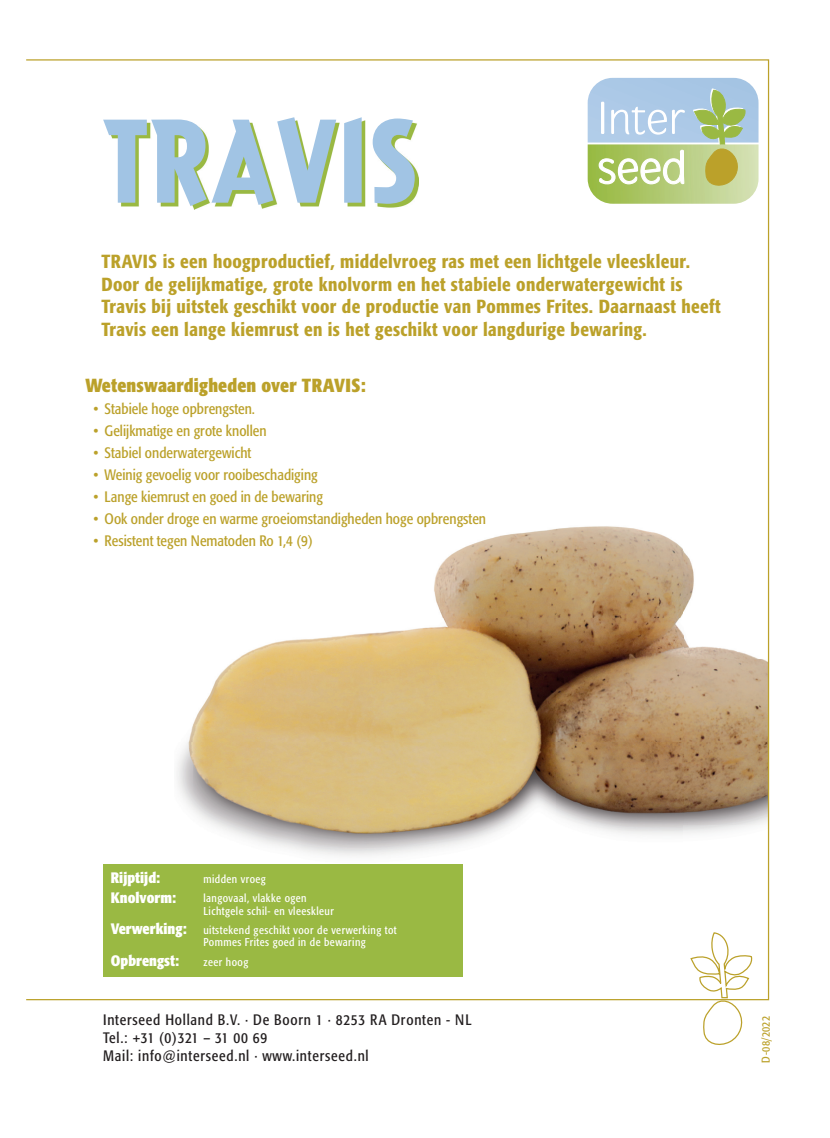
<style>
.page{position:relative;width:830px;height:1138px;background:#fff}
.page>*{position:absolute;margin:0;border:0;box-sizing:border-box;transform-origin:0 0}
.t1{font:125px "Impacta LT Pro";letter-spacing:.02em;color:#a1c4e4}
.t2{font:500 condensed 18.75px/22.5px "Formata";letter-spacing:.02em;color:#bba12a}
.t3{font:700 condensed 18.75px "Formata";letter-spacing:.01em;color:#bba12a}
.t4{font:condensed 15px "Formata";color:#bba12a}
.t5{font:condensed 15px/18px "Formata";letter-spacing:.05em;color:#231f20}
.t6{font:700 condensed 15px/19.2px "Formata";color:#fff}
.t7{font:condensed 11.38px "Formata";letter-spacing:.015em;color:#bba12a}
.t8{font:condensed 11.25px/19.2px "Formata";letter-spacing:.04em;color:#fff}
</style>
<div class="page">
<img style="left:177px;top:526px;width:589px;height:382px">
<div style="left:104px;top:863px;width:358px;height:113px;background:#9ab943"></div>
<svg style="left:689px;top:932px;width:63px;height:113px"></svg>
<img style="left:106px;top:121px;width:312px;height:89px">
<div style="left:587px;top:78px;width:171px;height:64px;background:#aac8e6"></div>
<svg style="left:600px;top:102px;width:4px;height:32px"></svg>
<svg style="left:611px;top:107px;width:73px;height:28px"></svg>
<img style="left:587px;top:144px;width:171px;height:60px">
<svg style="left:692px;top:88px;width:53px;height:100px;background:#b3c389"></svg>
<svg style="left:597px;top:149px;width:87px;height:36px"></svg>
<h1 class="t1" style="left:103px;top:78px;width:315px">TRAVIS</h1>
<p class="t2" style="left:101px;top:250px;width:620px">TRAVIS is een hoogproductief, middelvroeg ras met een lichtgele vleeskleur.<br>Door de gelijkmatige, grote knolvorm en het stabiele onderwatergewicht is Travis bij uitstek geschikt voor de productie van Pommes Frites. Daarnaast heeft Travis een lange kiemrust en is het geschikt voor langdurige bewaring.</p>
<p class="t3" style="left:85px;top:374px;width:282px">Wetenswaardigheden over TRAVIS:</p>
<p class="t4" style="left:93px;top:400px;width:163px">• Stabiele hoge opbrengsten.</p>
<p class="t4" style="left:93px;top:422px;width:175px">• Gelijkmatige en grote knollen</p>
<p class="t4" style="left:93px;top:444px;width:159px">• Stabiel onderwatergewicht</p>
<p class="t4" style="left:93px;top:466px;width:226px">• Weinig gevoelig voor rooibeschadiging</p>
<p class="t4" style="left:93px;top:487px;width:231px">• Lange kiemrust en goed in de bewaring</p>
<p class="t4" style="left:93px;top:509px;width:394px">• Ook onder droge en warme groeiomstandigheden hoge opbrengsten</p>
<p class="t4" style="left:93px;top:531px;width:221px">• Resistent tegen Nematoden Ro 1,4 (9)</p>
<p class="t6" style="left:111px;top:868px;width:67px">Rijptijd:<br>Knolvorm:</p>
<p class="t6" style="left:111px;top:913px;width:77px;line-height:31.8px">Verwerking:<br>Opbrengst:</p>
<p class="t8" style="left:203px;top:869px;width:105px">midden vroeg langovaal, vlakke ogen</p>
<p class="t8" style="left:203px;top:901px;width:195px">Lichtgele schil- en vleeskleur<br>uitstekend geschikt voor de verwerking tot</p>
<p class="t8" style="left:203px;top:932px;width:164px">Pommes Frites goed in de bewaring zeer hoog</p>
<p class="t5" style="left:103px;top:1010px;width:370px">Interseed Holland B.V. · De Boorn 1 · 8253 RA Dronten - NL<br>Tel.: +31 (0)321 – 31 00 69<br>Mail: info@interseed.nl · www.interseed.nl</p>
<p class="t7" style="left:758px;top:1062px;width:48px;rotate:-90deg">D-08/2022</p>
</div>
